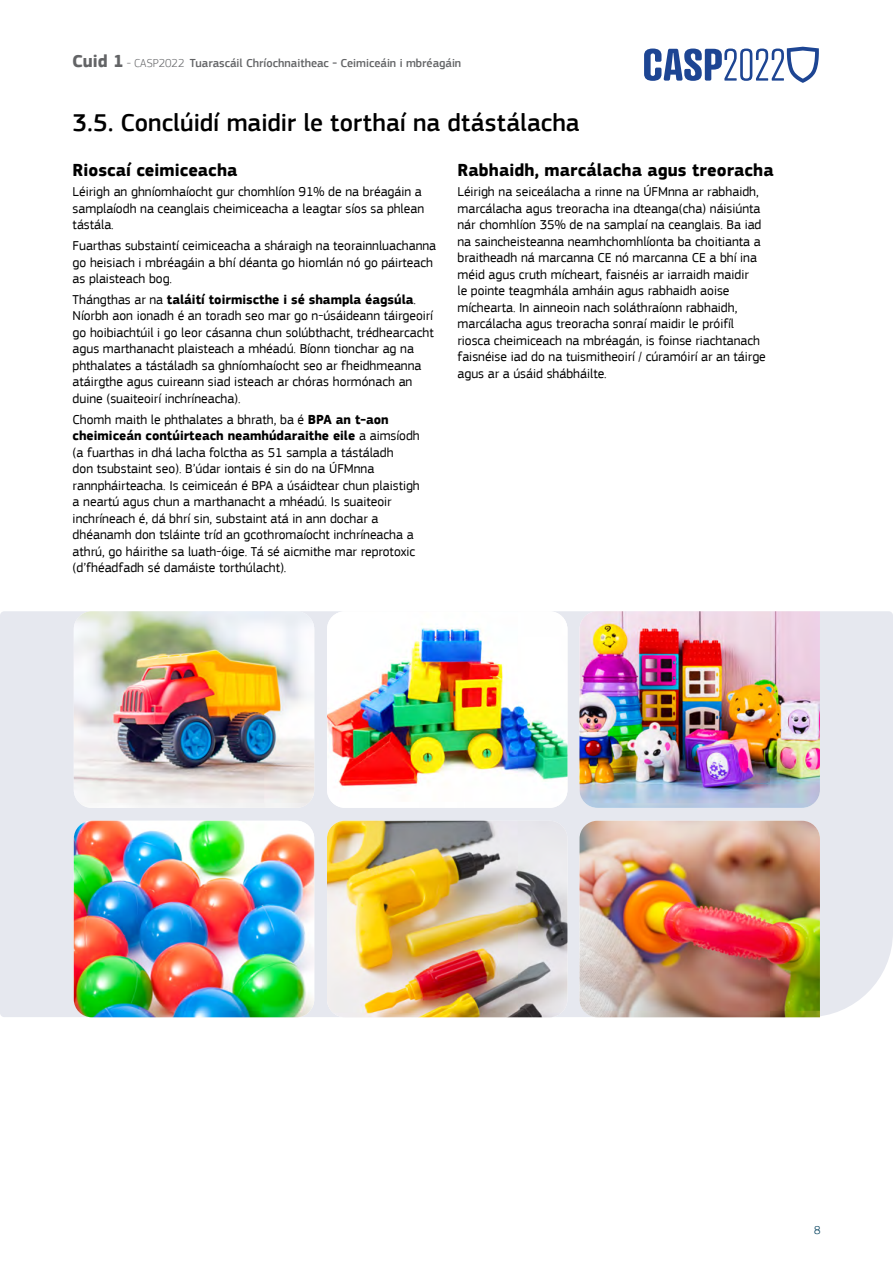
<style>
.page{position:relative;width:893px;height:1263px;background:#fff}
.page>*{position:absolute;margin:0;border:0;box-sizing:border-box;transform-origin:0 0}
.t1{font:500 25.5px "EC Square Sans Pro";color:#000}
.t2{font:700 18px "EC Square Sans Pro";letter-spacing:.005em;color:#000}
.t3{font:13.5px/16.5px "EC Square Sans Pro";color:#000}
.t4{font:500 12px "EC Square Sans Pro";color:#636466}
.t5{font:300 12px "EC Square Sans Pro";color:#02405d}
.s1{font-weight:700;font-size:18px}
.s2{font-weight:300}
.s3{font-weight:700}
</style>
<div class="page">
<div style="left:0;top:611px;width:893px;height:406px;background:#e6e8ef"></div>
<img style="left:74px;top:611px;width:240px;height:197px">
<img style="left:327px;top:611px;width:240px;height:197px">
<img style="left:579px;top:611px;width:241px;height:197px">
<img style="left:74px;top:821px;width:240px;height:196px">
<img style="left:327px;top:821px;width:240px;height:196px">
<img style="left:579px;top:821px;width:241px;height:196px">
<svg style="left:644px;top:47px;width:175px;height:36px"></svg>
<p class="t4" style="left:72px;top:56px;width:390px"><span class="s1">Cuid 1</span> <span class="s2">- CASP2022</span> Tuarascáil Chríochnaitheac - Ceimiceáin i mbréagáin</p>
<h1 class="t1" style="left:73px;top:107px;width:509px">3.5. Conclúidí maidir le torthaí na dtástálacha</h1>
<h2 class="t2" style="left:73px;top:159px;width:166px">Rioscaí ceimiceacha</h2>
<p class="t3" style="left:73px;top:184px;width:353px">Léirigh an ghníomhaíocht gur chomhlíon 91% de na bréagáin a samplaíodh na ceanglais cheimiceacha a leagtar síos sa phlean tástála.</p>
<p class="t3" style="left:73px;top:237px;width:365px">Fuarthas substaintí ceimiceacha a sháraigh na teorainnluachanna go heisiach i mbréagáin a bhí déanta go hiomlán nó go páirteach as plaisteach bog.</p>
<p class="t3" style="left:73px;top:291px;width:363px">Thángthas ar na <span class="s3">taláití toirmiscthe i sé shampla éagsúla</span>.<br>Níorbh aon ionadh é an toradh seo mar go n-úsáideann táirgeoirí go hoibiachtúil i go leor cásanna chun solúbthacht, trédhearcacht agus marthanacht plaisteach a mhéadú. Bíonn tionchar ag na phthalates a tástáladh sa ghníomhaíocht seo ar fheidhmeanna atáirgthe agus cuireann siad isteach ar chóras hormónach an duine (suaiteoirí inchríneacha).</p>
<p class="t3" style="left:73px;top:411px;width:349px">Chomh maith le phthalates a bhrath, ba é <span class="s3">BPA an t-aon cheimiceán contúirteach neamhúdaraithe eile</span> a aimsíodh (a fuarthas in dhá lacha folctha as 51 sampla a tástáladh<br>don tsubstaint seo). B’údar iontais é sin do na ÚFMnna rannpháirteacha. Is ceimiceán é BPA a úsáidtear chun plaistigh a neartú agus chun a marthanacht a mhéadú. Is suaiteoir inchríneach é, dá bhrí sin, substaint atá in ann dochar a dhéanamh don tsláinte tríd an gcothromaíocht inchríneacha a athrú, go háirithe sa luath-óige. Tá sé aicmithe mar reprotoxic (d’fhéadfadh sé damáiste torthúlacht).</p>
<h2 class="t2" style="left:457px;top:159px;width:318px">Rabhaidh, marcálacha agus treoracha</h2>
<p class="t3" style="left:457px;top:184px;width:310px">Léirigh na seiceálacha a rinne na ÚFMnna ar rabhaidh, marcálacha agus treoracha ina dteanga(cha) náisiúnta nár chomhlíon 35% de na samplaí na ceanglais. Ba iad na saincheisteanna neamhchomhlíonta ba choitianta a braitheadh ná marcanna CE nó marcanna CE a bhí ina méid agus cruth mícheart, faisnéis ar iarraidh maidir<br>le pointe teagmhála amháin agus rabhaidh aoise míchearta. In ainneoin nach soláthraíonn rabhaidh, marcálacha agus treoracha sonraí maidir le próifíl riosca cheimiceach na mbréagán, is foinse riachtanach faisnéise iad do na tuismitheoirí / cúramóirí ar an táirge agus ar a úsáid shábháilte.</p>
<p class="t5" style="left:814px;top:1223px;width:8px">8</p>
</div>
